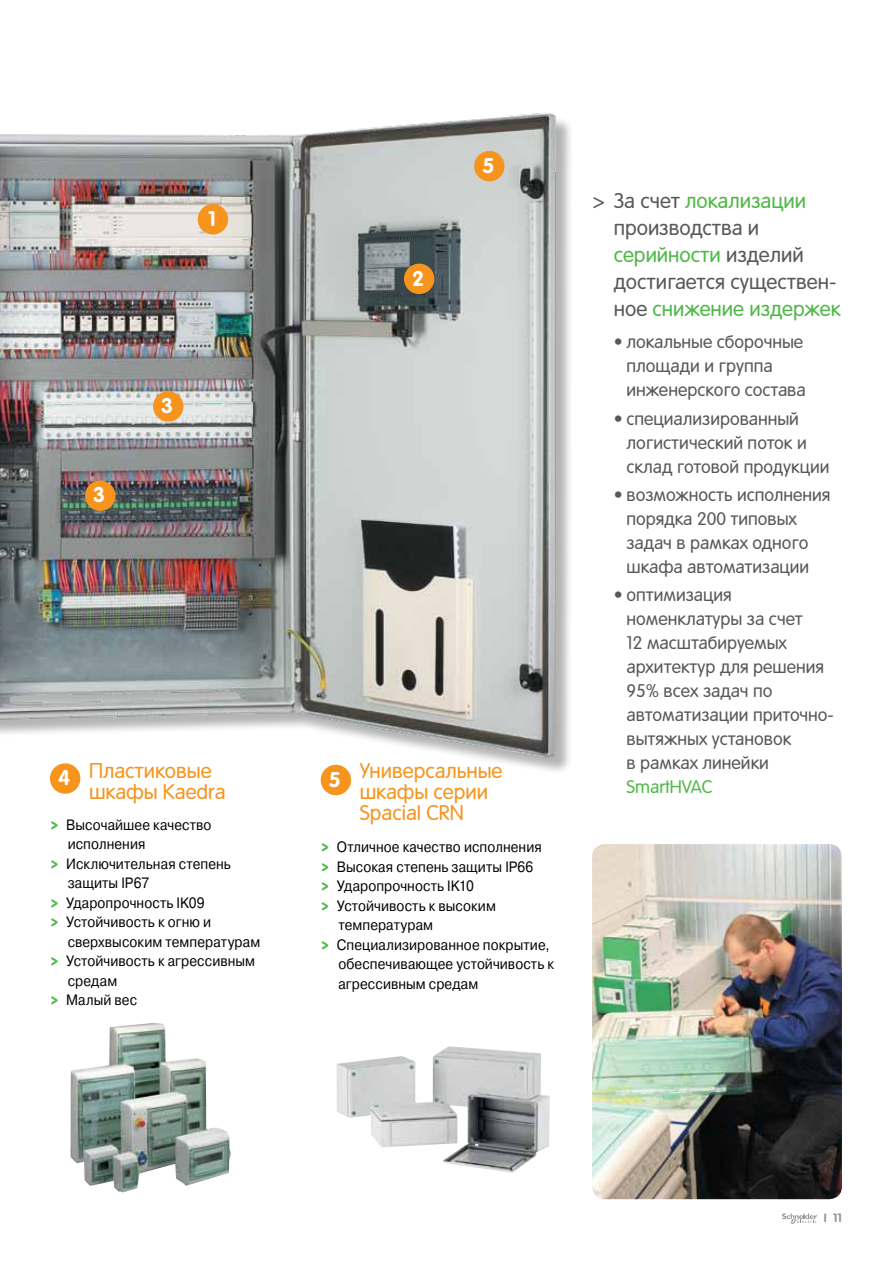
<style>
.page{position:relative;width:893px;height:1263px;background:#fff}
.page>*{position:absolute;margin:0;border:0;box-sizing:border-box;transform-origin:0 0}
.t1{font:21px/27px "Rotonda";color:#58595b}
.t2{font:21px/21px "Rotonda";color:#f7941e}
.t3{font:700 21px "Rotonda";color:#fff}
.t4{font:18px/24px "Rotonda";color:#58595b}
.t5{font:18px "Rotonda";color:#50b848}
.t6{font:15px "Pragmatica C";letter-spacing:.005em;color:#000;scale:.9 1}
.t7{font:700 12px "Rotonda";color:#939598}
.s1{font-family:"SE Optimist";font-weight:900;font-size:18px;color:#50b848}
.s2{color:#50b848}
</style>
<div class="page">
<img style="left:592px;top:844px;width:250px;height:355px">
<svg style="left:782px;top:1213px;width:35px;height:11px"></svg>
<img style="left:0;top:113px;width:570px;height:650px">
<div style="left:42px;top:753px;width:192px;height:59px;background:#fff"></div>
<div style="left:51px;top:764px;width:29px;height:29px;background:#f7941e;border-radius:50%"></div>
<div style="left:50px;top:763px;width:30px;height:31px;border:2px solid #f7941e;border-radius:50%"></div>
<div style="left:198px;top:205px;width:29px;height:29px;background:#f7941e;border-radius:50%"></div>
<div style="left:198px;top:204px;width:30px;height:31px;border:2px solid #f7941e;border-radius:50%"></div>
<div style="left:154px;top:392px;width:29px;height:29px;background:#f7941e;border-radius:50%"></div>
<div style="left:153px;top:391px;width:30px;height:31px;border:2px solid #f7941e;border-radius:50%"></div>
<div style="left:86px;top:481px;width:29px;height:29px;background:#f7941e;border-radius:50%"></div>
<div style="left:85px;top:480px;width:30px;height:31px;border:2px solid #f7941e;border-radius:50%"></div>
<div style="left:475px;top:152px;width:29px;height:29px;background:#f7941e;border-radius:50%"></div>
<div style="left:474px;top:151px;width:31px;height:30px;border:2px solid #f7941e;border-radius:50%"></div>
<div style="left:405px;top:264px;width:29px;height:29px;background:#f7941e;border-radius:50%"></div>
<div style="left:404px;top:264px;width:30px;height:30px;border:2px solid #f7941e;border-radius:50%"></div>
<img style="left:71px;top:1023px;width:160px;height:169px">
<div style="left:321px;top:765px;width:29px;height:29px;background:#f7941e;border-radius:50%"></div>
<div style="left:321px;top:765px;width:30px;height:30px;border:2px solid #f7941e;border-radius:50%"></div>
<img style="left:336px;top:1046px;width:214px;height:127px">
<h1 class="t3" style="left:208px;top:206px;width:9px">1</h1>
<h1 class="t3" style="left:93px;top:483px;width:14px">3</h1>
<h1 class="t3" style="left:161px;top:393px;width:14px">3</h1>
<h1 class="t3" style="left:58px;top:765px;width:14px">4</h1>
<h1 class="t2" style="left:89px;top:760px;width:138px">Пластиковые шкафы Kaedra</h1>
<p class="t6" style="left:51px;top:816px;width:180px"><span class="s1">&gt;</span> Высочайшее качество</p>
<p class="t6" style="left:68px;top:836px;width:88px">исполнения</p>
<p class="t6" style="left:51px;top:855px;width:202px"><span class="s1">&gt;</span> Исключительная степень</p>
<p class="t6" style="left:68px;top:875px;width:92px">защиты IP67</p>
<p class="t6" style="left:51px;top:894px;width:172px"><span class="s1">&gt;</span> Ударопрочность IK09</p>
<p class="t6" style="left:51px;top:914px;width:180px"><span class="s1">&gt;</span> Устойчивость к огню и</p>
<p class="t6" style="left:68px;top:933px;width:215px">сверхвысоким температурам</p>
<p class="t6" style="left:51px;top:953px;width:229px"><span class="s1">&gt;</span> Устойчивость к агрессивным</p>
<p class="t6" style="left:68px;top:972px;width:57px">средам</p>
<p class="t6" style="left:51px;top:992px;width:98px"><span class="s1">&gt;</span> Малый вес</p>
<h1 class="t3" style="left:412px;top:266px;width:14px">2</h1>
<h1 class="t3" style="left:482px;top:153px;width:14px">5</h1>
<h1 class="t2" style="left:360px;top:760px;width:144px">Универсальные шкафы серии<br>Spacial CRN</h1>
<p class="t6" style="left:321px;top:839px;width:246px"><span class="s1">&gt;</span> Отличное качество исполнения</p>
<p class="t6" style="left:321px;top:858px;width:237px"><span class="s1">&gt;</span> Высокая степень защиты IP66</p>
<p class="t6" style="left:321px;top:878px;width:171px"><span class="s1">&gt;</span> Ударопрочность IK10</p>
<p class="t6" style="left:321px;top:897px;width:195px"><span class="s1">&gt;</span> Устойчивость к высоким</p>
<p class="t6" style="left:338px;top:917px;width:107px">температурам</p>
<p class="t6" style="left:321px;top:936px;width:255px"><span class="s1">&gt;</span> Специализированное покрытие,</p>
<p class="t6" style="left:338px;top:956px;width:241px">обеспечивающее устойчивость к</p>
<p class="t6" style="left:338px;top:975px;width:157px">агрессивным средам</p>
<h1 class="t3" style="left:329px;top:767px;width:14px">5</h1>
<h1 class="t1" style="left:614px;top:187px;width:229px;text-indent:-21px">&gt; За счет <span class="s2">локализации </span>производства и <span class="s2">серийности</span> изделий достигается существен&shy;ное <span class="s2">снижение издержек</span></h1>
<p class="t4" style="left:626px;top:330px;width:181px;text-indent:-13px">• локальные сборочные площади и группа инженерского состава</p>
<p class="t4" style="left:626px;top:406px;width:204px;text-indent:-13px">• специализированный логистический поток и склад готовой продукции</p>
<p class="t4" style="left:626px;top:483px;width:205px;text-indent:-13px">• возможность исполнения порядка 200 типовых задач в рамках одного шкафа автоматизации</p>
<p class="t4" style="left:626px;top:583px;width:209px;text-indent:-13px">• оптимизация номенклатуры за счет<br>12 масштабируемых архитектур для решения<br>95% всех задач по автоматизации приточно&shy;вытяжных установок<br>в рамках линейки</p>
<p class="t5" style="left:626px;top:777px;width:88px">SmartHVAC</p>
<p class="t7" style="left:824px;top:1211px;width:20px">I 11</p>
</div>
